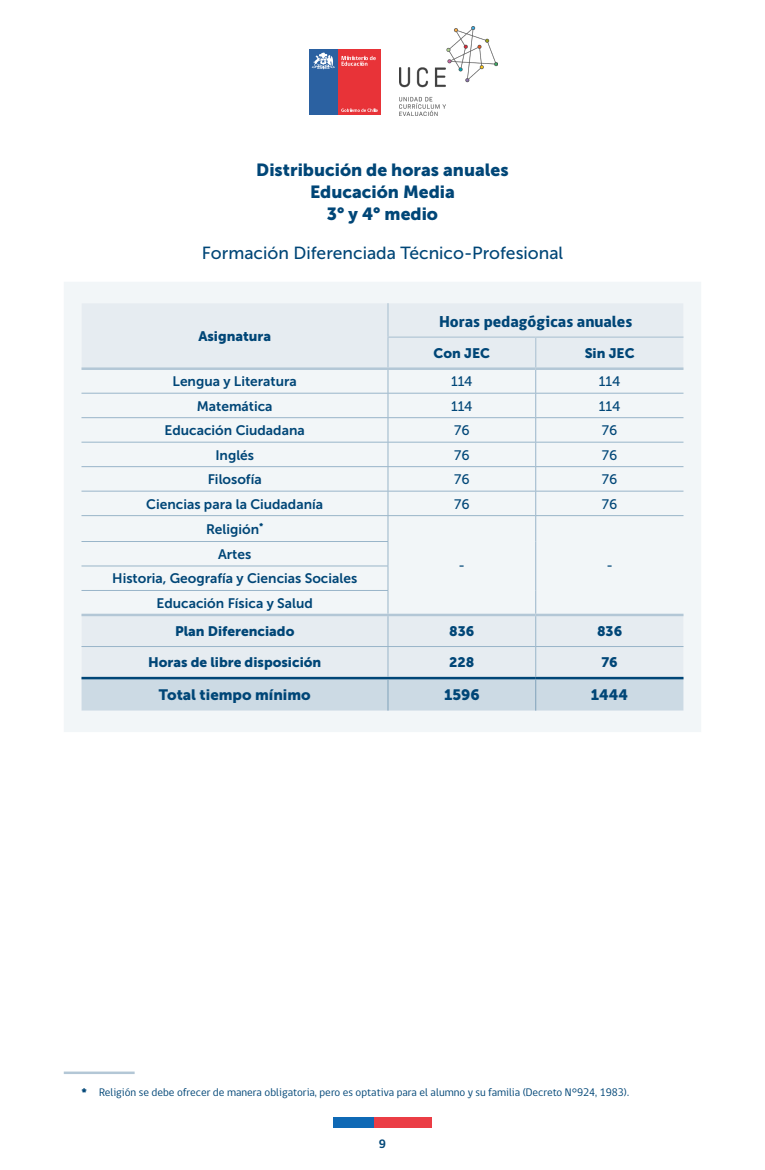
<style>
.page{position:relative;width:765px;height:1170px;background:#fff}
.page>*{position:absolute;margin:0;border:0;box-sizing:border-box;transform-origin:0 0}
.Formación{font:17.5px "Museo Sans 500";color:#004677}
.Educación{font:17.5px "Museo Sans 900";color:#004677}
.Nivel{font:17.5px "Museo Sans 900";color:#004677}
.encabezado_1{font:800 16.25px "gob CL";color:#004677}
.pie_1{font:15px "Museo Sans 900";color:#004677}
.col_izq{font:13.75px "Museo Sans 700";color:#004677}
.pie_2{font:13.75px "Museo Sans 900";color:#004677}
.col_der{font:13.75px "Museo Sans 500";color:#004677}
.encabezado_2{font:13.75px "Museo Sans 900";color:#004677}
.t1{font:700 12.5px "gob CL";color:#004677}
.pie_de_página{font:11.25px "gob CL";color:#004677}
.s1{font-weight:800}
</style>
<div class="page">
<div style="left:310px;top:49px;width:28px;height:66px;background:#2b61a1"></div>
<div style="left:338px;top:49px;width:43px;height:66px;background:#e83338"></div>
<svg style="left:341px;top:109px;width:37px;height:3px"></svg>
<svg style="left:341px;top:56px;width:35px;height:10px"></svg>
<svg style="left:312px;top:52px;width:23px;height:17px"></svg>
<img style="left:400px;top:27px;width:98px;height:88px">
<div style="left:333px;top:1117px;width:41px;height:11px;background:#0f69b5"></div>
<div style="left:374px;top:1117px;width:58px;height:11px;background:#eb3d45"></div>
<div style="left:64px;top:282px;width:637px;height:450px;background:#f2f6f8"></div>
<svg style="left:81px;top:303px;width:603px;height:374px;fill:#f2f6f8"></svg>
<div style="left:81px;top:679px;width:603px;height:32px;background:#ccdae4"></div>
<hr style="left:387px;top:337px;width:149px;height:1px;background:#b3c7d6">
<hr style="left:536px;top:337px;width:148px;height:1px;background:#b3c7d6">
<hr style="left:388px;top:367px;width:148px;height:3px;background:#b3c7d6">
<hr style="left:387px;top:303px;width:2px;height:34px;background:#b3c7d6">
<hr style="left:387px;top:338px;width:2px;height:29px;background:#b3c7d6">
<hr style="left:81px;top:367px;width:307px;height:3px;background:#b3c7d6">
<hr style="left:536px;top:367px;width:148px;height:3px;background:#b3c7d6">
<hr style="left:388px;top:515px;width:148px;height:1px;background:#99b5c9">
<hr style="left:536px;top:515px;width:148px;height:1px;background:#99b5c9">
<hr style="left:81px;top:677px;width:307px;height:2px;background:#004677">
<hr style="left:388px;top:677px;width:148px;height:2px;background:#004677">
<hr style="left:536px;top:677px;width:148px;height:2px;background:#004677">
<hr style="left:81px;top:614px;width:307px;height:2px;background:#b3c7d6">
<hr style="left:388px;top:614px;width:148px;height:2px;background:#b3c7d6">
<hr style="left:536px;top:614px;width:148px;height:2px;background:#b3c7d6">
<hr style="left:388px;top:616px;width:1px;height:30px;background:#99b5c9">
<hr style="left:535px;top:616px;width:1px;height:30px;background:#99b5c9">
<hr style="left:81px;top:646px;width:307px;height:1px;background:#99b5c9">
<hr style="left:388px;top:646px;width:148px;height:1px;background:#99b5c9">
<hr style="left:388px;top:647px;width:1px;height:30px;background:#99b5c9">
<hr style="left:536px;top:646px;width:148px;height:1px;background:#99b5c9">
<hr style="left:535px;top:647px;width:1px;height:30px;background:#99b5c9">
<hr style="left:388px;top:679px;width:1px;height:32px;background:#80a2bb">
<hr style="left:535px;top:679px;width:1px;height:32px;background:#80a2bb">
<hr style="left:81px;top:393px;width:307px;height:1px;background:#99b5c9">
<hr style="left:388px;top:393px;width:148px;height:1px;background:#99b5c9">
<hr style="left:536px;top:393px;width:148px;height:1px;background:#99b5c9">
<hr style="left:81px;top:417px;width:307px;height:1px;background:#99b5c9">
<hr style="left:388px;top:417px;width:148px;height:1px;background:#99b5c9">
<hr style="left:536px;top:417px;width:148px;height:1px;background:#99b5c9">
<hr style="left:81px;top:442px;width:307px;height:1px;background:#99b5c9">
<hr style="left:388px;top:442px;width:148px;height:1px;background:#99b5c9">
<hr style="left:536px;top:442px;width:148px;height:1px;background:#99b5c9">
<hr style="left:81px;top:466px;width:307px;height:1px;background:#99b5c9">
<hr style="left:388px;top:466px;width:148px;height:1px;background:#99b5c9">
<hr style="left:536px;top:466px;width:148px;height:1px;background:#99b5c9">
<hr style="left:81px;top:491px;width:307px;height:1px;background:#99b5c9">
<hr style="left:388px;top:491px;width:148px;height:1px;background:#99b5c9">
<svg style="left:388px;top:370px;width:1px;height:244px"></svg>
<hr style="left:536px;top:491px;width:148px;height:1px;background:#99b5c9">
<svg style="left:535px;top:338px;width:1px;height:276px"></svg>
<hr style="left:81px;top:515px;width:307px;height:1px;background:#99b5c9">
<hr style="left:81px;top:541px;width:307px;height:1px;background:#99b5c9">
<hr style="left:81px;top:566px;width:307px;height:1px;background:#99b5c9">
<hr style="left:81px;top:590px;width:307px;height:1px;background:#99b5c9">
<hr style="left:64px;top:1072px;width:71px;height:2px;background:#b3c7d6">
<p class="Educación" style="left:256px;top:160px;width:254px">Distribución de horas anuales</p>
<p class="Nivel" style="left:310px;top:182px;width:146px">Educación Media</p>
<p class="Nivel" style="left:327px;top:204px;width:113px">3° y 4° medio</p>
<p class="Formación" style="left:202px;top:243px;width:363px">Formación Diferenciada Técnico-Profesional</p>
<p class="encabezado_2" style="left:198px;top:328px;width:74px">Asignatura</p>
<p class="encabezado_1" style="left:439px;top:310px;width:195px">Horas pedagógicas anuales</p>
<p class="encabezado_2" style="left:434px;top:345px;width:58px">Con JEC</p>
<p class="encabezado_2" style="left:585px;top:345px;width:51px">Sin JEC</p>
<p class="col_izq" style="left:173px;top:374px;width:126px">Lengua y Literatura</p>
<p class="col_der" style="left:451px;top:374px;width:23px">114</p>
<p class="col_der" style="left:599px;top:374px;width:23px">114</p>
<p class="col_izq" style="left:197px;top:398px;width:77px">Matemática</p>
<p class="col_der" style="left:451px;top:398px;width:23px">114</p>
<p class="col_der" style="left:599px;top:398px;width:23px">114</p>
<p class="col_izq" style="left:165px;top:423px;width:142px">Educación Ciudadana</p>
<p class="col_der" style="left:454px;top:423px;width:17px">76</p>
<p class="col_der" style="left:602px;top:423px;width:17px">76</p>
<p class="col_izq" style="left:215px;top:447px;width:40px">Inglés</p>
<p class="col_der" style="left:454px;top:447px;width:17px">76</p>
<p class="col_der" style="left:602px;top:447px;width:17px">76</p>
<p class="col_izq" style="left:208px;top:472px;width:56px">Filosofía</p>
<p class="col_der" style="left:454px;top:472px;width:17px">76</p>
<p class="col_der" style="left:602px;top:472px;width:17px">76</p>
<p class="col_izq" style="left:146px;top:496px;width:178px">Ciencias para la Ciudadanía</p>
<p class="col_der" style="left:454px;top:496px;width:17px">76</p>
<p class="col_der" style="left:602px;top:496px;width:17px">76</p>
<p class="col_izq" style="left:206px;top:522px;width:59px">Religión<sup>*</sup></p>
<p class="col_der" style="left:459px;top:558px;width:8px">-</p>
<p class="col_der" style="left:606px;top:558px;width:8px">-</p>
<p class="col_izq" style="left:218px;top:547px;width:35px">Artes</p>
<p class="col_izq" style="left:112px;top:571px;width:246px">Historia, Geografía y Ciencias Sociales</p>
<p class="col_izq" style="left:157px;top:595px;width:158px">Educación Física y Salud</p>
<p class="pie_2" style="left:175px;top:623px;width:121px">Plan Diferenciado</p>
<p class="pie_2" style="left:449px;top:623px;width:27px">836</p>
<p class="pie_2" style="left:597px;top:623px;width:27px">836</p>
<p class="pie_2" style="left:148px;top:655px;width:175px">Horas de libre disposición</p>
<p class="pie_2" style="left:449px;top:655px;width:27px">228</p>
<p class="pie_2" style="left:601px;top:655px;width:18px">76</p>
<p class="pie_1" style="left:159px;top:686px;width:153px">Total tiempo mínimo</p>
<p class="pie_1" style="left:444px;top:686px;width:37px">1596</p>
<p class="pie_1" style="left:591px;top:686px;width:39px">1444</p>
<p class="pie_de_página" style="left:81px;top:1085px;width:549px"><span class="s1">*</span> Religión se debe ofrecer de manera obligatoria, pero es optativa para el alumno y su familia (Decreto N°924, 1983).</p>
<p class="t1" style="left:379px;top:1136px;width:9px">9</p>
</div>
